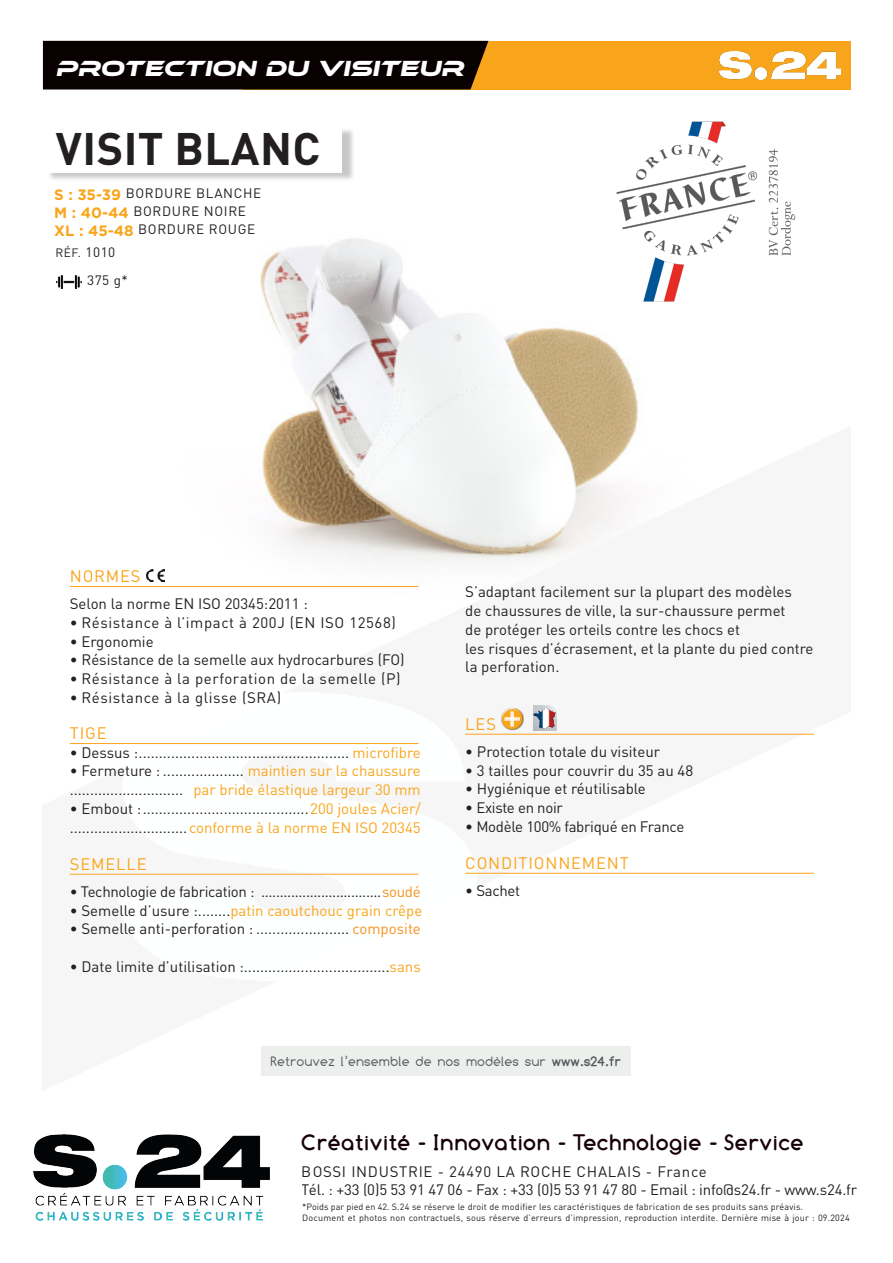
<style>
.page{position:relative;width:893px;height:1263px;background:#fff}
.page>*{position:absolute;margin:0;border:0;box-sizing:border-box;transform-origin:0 0}
.style_chaussure{font:700 45px "DIN Pro";letter-spacing:.01em;color:#231f20}
.t1{font:italic 22.5px "Ethnocentric Rg";color:#fff}
.t2{font:700 21.9px "Comfortaa";letter-spacing:.06em;color:#160005}
.t3{font:16.5px "DIN Pro";letter-spacing:.05em;color:#f9a51b}
.t4{font:15px/18.8px "DIN Pro";color:#231f20}
.t5{font:15px/17.9px "DIN Pro";letter-spacing:.03em;color:#231f20}
.t6{font:15px "DIN Pro";letter-spacing:-.02em;color:#231f20}
.t7{font:15px "DIN Pro";letter-spacing:.04em;color:#231f20}
.t8{font:15px "DIN Pro";color:#f9a51b}
.t9{font:13.5px/18px "DIN Pro";letter-spacing:.05em;color:#231f20}
.t10{font:13.5px "Comfortaa";letter-spacing:.02em;color:#555a60}
.t11{font:12px "DIN Pro";color:#231f20}
.t12{font:9px "DIN Pro";letter-spacing:.02em;color:#231f20}
.s1{font-family:"Gotham";font-weight:700;font-size:15px;color:#f9a51b}
.s2{font-size:13.5px}
.s3{color:#f9a51b}
.s4{color:#f7931d}
.s5{color:#231f20}
.s6{font-weight:700}
</style>
<div class="page">
<img style="left:260px;top:239px;width:379px;height:186px">
<div style="left:243px;top:41px;width:608px;height:49px;background:#f9a51b"></div>
<div style="left:43px;top:41px;width:445px;height:49px;background:#090002"></div>
<img style="left:719px;top:51px;width:122px;height:28px">
<img style="left:69px;top:425px;width:745px;height:450px">
<div style="left:261px;top:1046px;width:370px;height:30px;background:#edefed"></div>
<div style="left:47px;top:128px;width:308px;height:54px;background:#231f20;opacity:.25"></div>
<div style="left:43px;top:128px;width:299px;height:45px;background:#fff"></div>
<img style="left:57px;top:276px;width:25px;height:12px">
<hr style="left:70px;top:586px;width:348px;height:1px;background:#f9a51b">
<hr style="left:70px;top:743px;width:348px;height:1px;background:#f9a51b">
<hr style="left:70px;top:874px;width:348px;height:1px;background:#f9a51b">
<svg style="left:146px;top:569px;width:18px;height:13px"></svg>
<hr style="left:465px;top:734px;width:349px;height:1px;background:#f9a51b">
<hr style="left:465px;top:873px;width:349px;height:1px;background:#f9a51b">
<svg style="left:500px;top:706px;width:25px;height:18px"></svg>
<div style="left:501px;top:709px;width:24px;height:22px;background:#231f20;opacity:.75"></div>
<svg style="left:504px;top:711px;width:16px;height:16px"></svg>
<svg style="left:533px;top:706px;width:23px;height:24px"></svg>
<svg style="left:538px;top:707px;width:8px;height:5px"></svg>
<img style="left:610px;top:121px;width:186px;height:186px">
<img style="left:34px;top:1134px;width:236px;height:87px">
<p class="t1" style="left:55px;top:55px;width:410px">PROTECTION DU VISITEUR</p>
<p class="style_chaussure" style="left:56px;top:119px;width:266px">VISIT BLANC</p>
<p class="t9" style="left:54px;top:184px;width:209px"><span class="s1">S : 35-39</span> BORDURE BLANCHE<br><span class="s1">M : 40-44</span> BORDURE NOIRE</p>
<p class="t9" style="left:54px;top:220px;width:202px"><span class="s1">XL : 45-48</span> BORDURE ROUGE</p>
<p class="t11" style="left:55px;top:245px;width:62px">RÉF. <span class="s2">1010</span></p>
<p class="t9" style="left:87px;top:271px;width:42px">375 g*</p>
<p class="t3" style="left:70px;top:565px;width:72px">NORMES</p>
<p class="t4" style="left:70px;top:594px;width:240px">Selon la norme EN ISO 20345:2011 :</p>
<p class="t7" style="left:70px;top:612px;width:328px">• Résistance à l’impact à 200J (EN ISO 12568)</p>
<p class="t4" style="left:70px;top:631px;width:85px">• Ergonomie</p>
<p class="t4" style="left:70px;top:650px;width:336px">• Résistance de la semelle aux hydrocarbures (FO)</p>
<p class="t7" style="left:70px;top:668px;width:332px">• Résistance à la perforation de la semelle (P)</p>
<p class="t7" style="left:70px;top:687px;width:213px">• Résistance à la glisse (SRA)</p>
<p class="t3" style="left:70px;top:722px;width:38px">TIGE</p>
<p class="t4" style="left:70px;top:742px;width:353px">• Dessus :.................................................... <span class="s3">microfibre</span></p>
<p class="t4" style="left:70px;top:761px;width:352px">• Fermeture : .................... <span class="s3">maintien sur la chaussure</span></p>
<p class="t4" style="left:70px;top:780px;width:353px">............................ <span class="s3">par bride élastique largeur 30 mm</span></p>
<p class="t4" style="left:70px;top:798px;width:353px">• Embout :.........................................<span class="s3">200 joules Acier/</span></p>
<p class="t4" style="left:70px;top:817px;width:353px">.............................<span class="s3">conforme à la norme EN ISO 20345</span></p>
<p class="t3" style="left:70px;top:852px;width:78px">SEMELLE</p>
<p class="t6" style="left:70px;top:881px;width:353px">• Technologie de fabrication : ................................<span class="s4">soudé</span></p>
<p class="t8" style="left:70px;top:900px;width:354px"><span class="s5">• Semelle d’usure :........</span>patin caoutchouc grain crêpe</p>
<p class="t4" style="left:70px;top:919px;width:353px">• Semelle anti-perforation : ....................... <span class="s4">composite</span></p>
<p class="t4" style="left:70px;top:956px;width:353px">• Date limite d’utilisation :....................................<span class="s3">sans</span></p>
<p class="t4" style="left:465px;top:582px;width:350px">S’adaptant facilement sur la plupart des modèles<br>de chaussures de ville, la sur-chaussure permet<br>de protéger les orteils contre les chocs et<br>les risques d’écrasement, et la plante du pied contre la perforation.</p>
<p class="t3" style="left:465px;top:712px;width:32px">LES</p>
<p class="t4" style="left:465px;top:741px;width:196px">• Protection totale du visiteur</p>
<p class="t4" style="left:465px;top:760px;width:229px">• 3 tailles pour couvrir du 35 au 48</p>
<p class="t4" style="left:465px;top:779px;width:182px">• Hygiénique et réutilisable</p>
<p class="t6" style="left:465px;top:797px;width:99px">• Existe en noir</p>
<p class="t6" style="left:465px;top:816px;width:221px">• Modèle 100% fabriqué en France</p>
<p class="t3" style="left:465px;top:851px;width:165px">CONDITIONNEMENT</p>
<p class="t4" style="left:465px;top:880px;width:57px">• Sachet</p>
<p class="t10" style="left:271px;top:1053px;width:352px">Retrouvez l’ensemble de nos modèles sur <span class="s6">www.s24.fr</span></p>
<p class="t2" style="left:302px;top:1130px;width:503px">Créativité - Innovation - Technologie - Service</p>
<p class="t5" style="left:302px;top:1162px;width:557px">BOSSI INDUSTRIE - 24490 LA ROCHE CHALAIS - France<br>Tél. : +33 (0)5 53 91 47 06 - Fax : +33 (0)5 53 91 47 80 - Email : info@s24.fr - www.s24.fr</p>
<p class="t12" style="left:302px;top:1200px;width:502px">*Poids par pied en 42. S.24 se réserve le droit de modifier les caractéristiques de fabrication de ses produits sans préavis.</p>
<p class="t12" style="left:302px;top:1211px;width:549px">Document et photos non contractuels, sous réserve d’erreurs d’impression, reproduction interdite. Dernière mise à jour : 09.2024</p>
</div>
